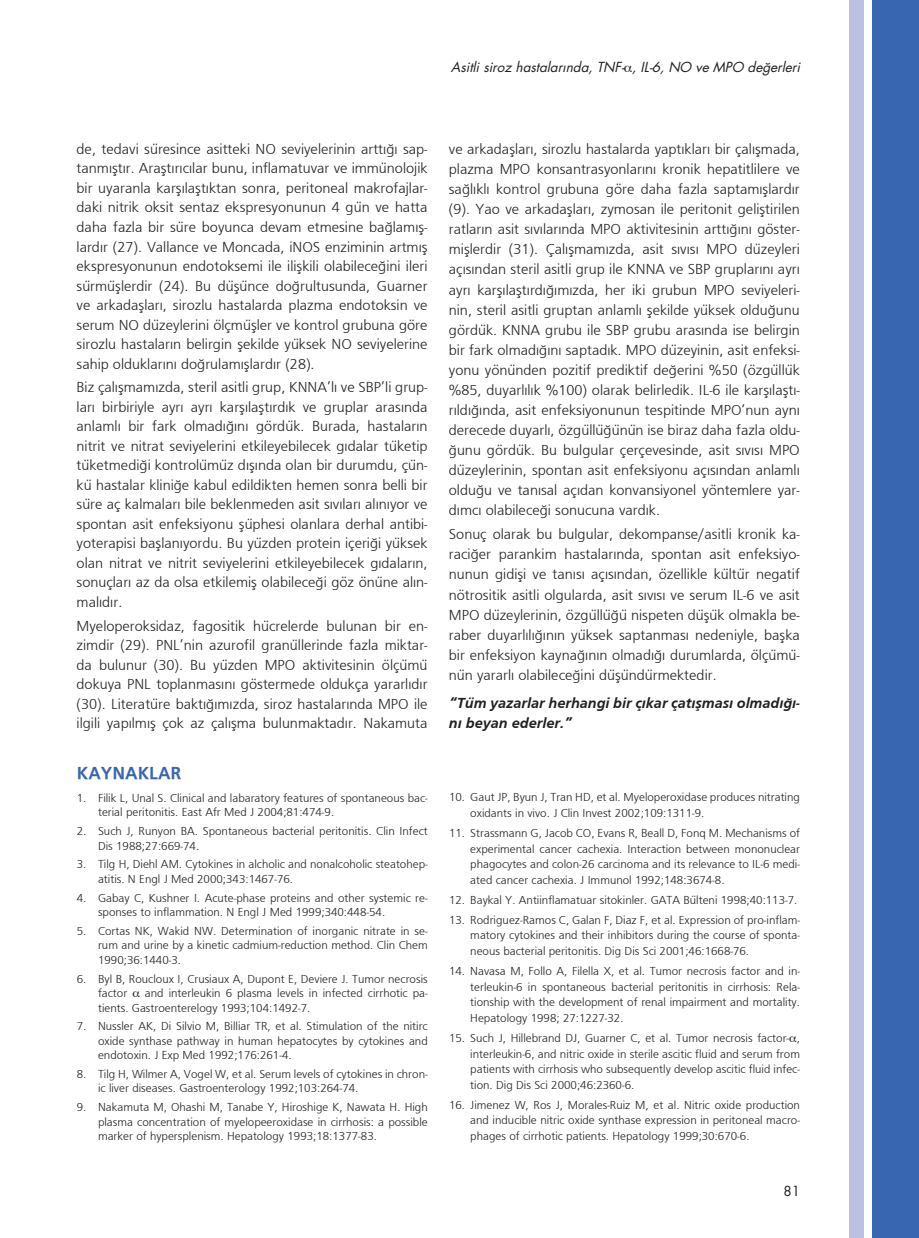
<style>
.page{position:relative;width:919px;height:1238px;background:#fff}
.page>*{position:absolute;margin:0;border:0;box-sizing:border-box;transform-origin:0 0}
.t1{font:700 18px "Fruga Sans";color:#3866b1}
.t2{font:300 15px/19.5px "Fruga Sans";color:#231f20;text-align:justify}
.t3{font:italic 700 15px/20.1px "Fruga Sans";color:#231f20}
.t4{font:italic 13.5px "Futura OTF";color:#231f20}
.t5{font:13.5px "Futura OTF";color:#231f20}
.t6{font:300 12px/15.6px "Fruga Sans";color:#231f20}
</style>
<div class="page">
<div style="left:872px;top:0;width:46px;height:1237px;background:#3866b1"></div>
<div style="left:848px;top:0;width:15px;height:1237px;background:#bbc2e1"></div>
<p class="t4" style="left:451px;top:59px;width:350px">Asitli siroz hastalarında, TNF- , IL-6, NO ve MPO değerleri</p>
<p class="t2" style="left:77px;top:139px;width:352px">de, tedavi süresince asitteki NO seviyelerinin arttığı sap&shy;tanmıştır. Araştırıcılar bunu, inflamatuvar ve immünolojik bir uyaranla karşılaştıktan sonra, peritoneal makrofajlar&shy;daki nitrik oksit sentaz ekspresyonunun 4 gün ve hatta daha fazla bir süre boyunca devam etmesine bağlamış&shy;lardır (27). Vallance ve Moncada, iNOS enziminin artmış ekspresyonunun endotoksemi ile ilişkili olabileceğini ileri sürmüşlerdir (24). Bu düşünce doğrultusunda, Guarner ve arkadaşları, sirozlu hastalarda plazma endotoksin ve serum NO düzeylerini ölçmüşler ve kontrol grubuna göre sirozlu hastaların belirgin şekilde yüksek NO seviyelerine sahip olduklarını doğrulamışlardır (28).</p>
<p class="t2" style="left:77px;top:377px;width:352px">Biz çalışmamızda, steril asitli grup, KNNA’lı ve SBP’li grup&shy;ları birbiriyle ayrı ayrı karşılaştırdık ve gruplar arasında anlamlı bir fark olmadığını gördük. Burada, hastaların nitrit ve nitrat seviyelerini etkileyebilecek gıdalar tüketip tüketmediği kontrolümüz dışında olan bir durumdu, çün&shy;kü hastalar kliniğe kabul edildikten hemen sonra belli bir süre aç kalmaları bile beklenmeden asit sıvıları alınıyor ve spontan asit enfeksiyonu şüphesi olanlara derhal antibi&shy;yoterapisi başlanıyordu. Bu yüzden protein içeriği yüksek olan nitrat ve nitrit seviyelerini etkileyebilecek gıdaların, sonuçları az da olsa etkilemiş olabileceği göz önüne alın&shy;malıdır.</p>
<p class="t2" style="left:77px;top:615px;width:352px">Myeloperoksidaz, fagositik hücrelerde bulunan bir en&shy;zimdir (29). PNL’nin azurofil granüllerinde fazla miktar&shy;da bulunur (30). Bu yüzden MPO aktivitesinin ölçümü dokuya PNL toplanmasını göstermede oldukça yararlıdır (30). Literatüre baktığımızda, siroz hastalarında MPO ile ilgili yapılmış çok az çalışma bulunmaktadır. Nakamuta</p>
<p class="t1" style="left:77px;top:762px;width:106px">KAYNAKLAR</p>
<p class="t6" style="left:98px;top:790px;width:331px;line-height:14.5px;text-indent:-21px">1. Filik L, Unal S. Clinical and labaratory features of spontaneous bac&shy;terial peritonitis. East Afr Med J 2004;81:474-9.</p>
<p class="t6" style="left:98px;top:823px;width:331px;line-height:14.5px;text-indent:-21px">2. Such J, Runyon BA. Spontaneous bacterial peritonitis. Clin Infect<br>Dis 1988;27:669-74.</p>
<p class="t6" style="left:98px;top:856px;width:331px;line-height:14.5px;text-indent:-21px">3. Tilg H, Diehl AM. Cytokines in alcholic and nonalcoholic steatohep&shy;atitis. N Engl J Med 2000;343:1467-76.</p>
<p class="t6" style="left:98px;top:890px;width:331px;line-height:14.5px;text-indent:-21px">4. Gabay C, Kushner I. Acute-phase proteins and other systemic re&shy;sponses to inflammation. N Engl J Med 1999;340:448-54.</p>
<p class="t6" style="left:98px;top:923px;width:331px;line-height:14.5px;text-align:justify;text-indent:-21px">5. Cortas NK, Wakid NW. Determination of inorganic nitrate in se&shy;rum and urine by a kinetic cadmium-reduction method. Clin Chem 1990;36:1440-3.</p>
<p class="t6" style="left:98px;top:971px;width:331px;line-height:14.5px;text-indent:-21px">6. Byl B, Roucloux I, Crusiaux A, Dupont E, Deviere J. Tumor necrosis factor</p>
<p class="t6" style="left:98px;top:985px;width:331px;line-height:14.5px;text-indent:47px">and interleukin 6 plasma levels in infected cirrhotic pa&shy;tients. Gastroenterelogy 1993;104:1492-7.</p>
<p class="t6" style="left:98px;top:1018px;width:331px;line-height:14.5px;text-align:justify;text-indent:-21px">7. Nussler AK, Di Silvio M, Billiar TR, et al. Stimulation of the nitirc oxide synthase pathway in human hepatocytes by cytokines and endotoxin. J Exp Med 1992;176:261-4.</p>
<p class="t6" style="left:98px;top:1066px;width:331px;line-height:14.5px;text-indent:-21px">8. Tilg H, Wilmer A, Vogel W, et al. Serum levels of cytokines in chron&shy;ic liver diseases. Gastroenterology 1992;103:264-74.</p>
<p class="t6" style="left:98px;top:1099px;width:331px;line-height:14.5px;text-align:justify;text-indent:-21px">9. Nakamuta M, Ohashi M, Tanabe Y, Hiroshige K, Nawata H. High plasma concentration of myelopeeroxidase in cirrhosis: a possible marker of hypersplenism. Hepatology 1993;18:1377-83.</p>
<p class="t2" style="left:449px;top:139px;width:352px;line-height:20.1px">ve arkadaşları, sirozlu hastalarda yaptıkları bir çalışmada, plazma MPO konsantrasyonlarını kronik hepatitlilere ve sağlıklı kontrol grubuna göre daha fazla saptamışlardır (9). Yao ve arkadaşları, zymosan ile peritonit geliştirilen ratların asit sıvılarında MPO aktivitesinin arttığını göster&shy;mişlerdir (31). Çalışmamızda, asit sıvısı MPO düzeyleri açısından steril asitli grup ile KNNA ve SBP gruplarını ayrı ayrı karşılaştırdığımızda, her iki grubun MPO seviyeleri&shy;nin, steril asitli gruptan anlamlı şekilde yüksek olduğunu gördük. KNNA grubu ile SBP grubu arasında ise belirgin bir fark olmadığını saptadık. MPO düzeyinin, asit enfeksi&shy;yonu yönünden pozitif prediktif değerini %50 (özgüllük %85, duyarlılık %100) olarak belirledik. IL-6 ile karşılaştı&shy;rıldığında, asit enfeksiyonunun tespitinde MPO’nun aynı derecede duyarlı, özgüllüğünün ise biraz daha fazla oldu&shy;ğunu gördük. Bu bulgular çerçevesinde, asit sıvısı MPO düzeylerinin, spontan asit enfeksiyonu açısından anlamlı olduğu ve tanısal açıdan konvansiyonel yöntemlere yar&shy;dımcı olabileceği sonucuna vardık.</p>
<p class="t2" style="left:449px;top:524px;width:352px;line-height:20.1px">Sonuç olarak bu bulgular, dekompanse/asitli kronik ka&shy;raciğer parankim hastalarında, spontan asit enfeksiyo&shy;nunun gidişi ve tanısı açısından, özellikle kültür negatif nötrositik asitli olgularda, asit sıvısı ve serum IL-6 ve asit MPO düzeylerinin, özgüllüğü nispeten düşük olmakla be&shy;raber duyarlılığının yüksek saptanması nedeniyle, başka bir enfeksiyon kaynağının olmadığı durumlarda, ölçümü&shy;nün yararlı olabileceğini düşündürmektedir.</p>
<p class="t3" style="left:449px;top:693px;width:352px">“Tüm yazarlar herhangi bir çıkar çatışması olmadığı&shy;nı beyan ederler.”</p>
<p class="t6" style="left:470px;top:789px;width:331px;text-indent:-21px">10. Gaut JP, Byun J, Tran HD, et al. Myeloperoxidase produces nitrating oxidants in vivo. J Clin Invest 2002;109:1311-9.</p>
<p class="t6" style="left:470px;top:825px;width:331px;text-align:justify;text-indent:-21px">11. Strassmann G, Jacob CO, Evans R, Beall D, Fonq M. Mechanisms of experimental cancer cachexia. Interaction between mononuclear phagocytes and colon-26 carcinoma and its relevance to IL-6 medi&shy;ated cancer cachexia. J Immunol 1992;148:3674-8.</p>
<p class="t6" style="left:449px;top:891px;width:350px">12. Baykal Y. Antiinflamatuar sitokinler. GATA Bülteni 1998;40:113-7.</p>
<p class="t6" style="left:470px;top:911px;width:331px;text-align:justify;text-indent:-21px">13. Rodriguez-Ramos C, Galan F, Diaz F, et al. Expression of pro-inflam&shy;matory cytokines and their inhibitors during the course of sponta&shy;neous bacterial peritonitis. Dig Dis Sci 2001;46:1668-76.</p>
<p class="t6" style="left:470px;top:962px;width:331px;text-align:justify;text-indent:-21px">14. Navasa M, Follo A, Filella X, et al. Tumor necrosis factor and in&shy;terleukin-6 in spontaneous bacterial peritonitis in cirrhosis: Rela&shy;tionship with the development of renal impairment and mortality.<br>Hepatology 1998; 27:1227-32.</p>
<p class="t6" style="left:470px;top:1029px;width:331px;text-align:justify;text-indent:-21px">15. Such J, Hillebrand DJ, Guarner C, et al. Tumor necrosis factor- , interleukin-6, and nitric oxide in sterile ascitic fluid and serum from patients with cirrhosis who subsequently develop ascitic fluid infec&shy;tion. Dig Dis Sci 2000;46:2360-6.</p>
<p class="t6" style="left:470px;top:1096px;width:331px;text-align:justify;text-indent:-21px">16. Jimenez W, Ros J, Morales-Ruiz M, et al. Nitric oxide production and inducible nitric oxide synthase expression in peritoneal macro&shy;phages of cirrhotic patients. Hepatology 1999;30:670-6.</p>
<p class="t5" style="left:783px;top:1181px;width:18px">81</p>
</div>
